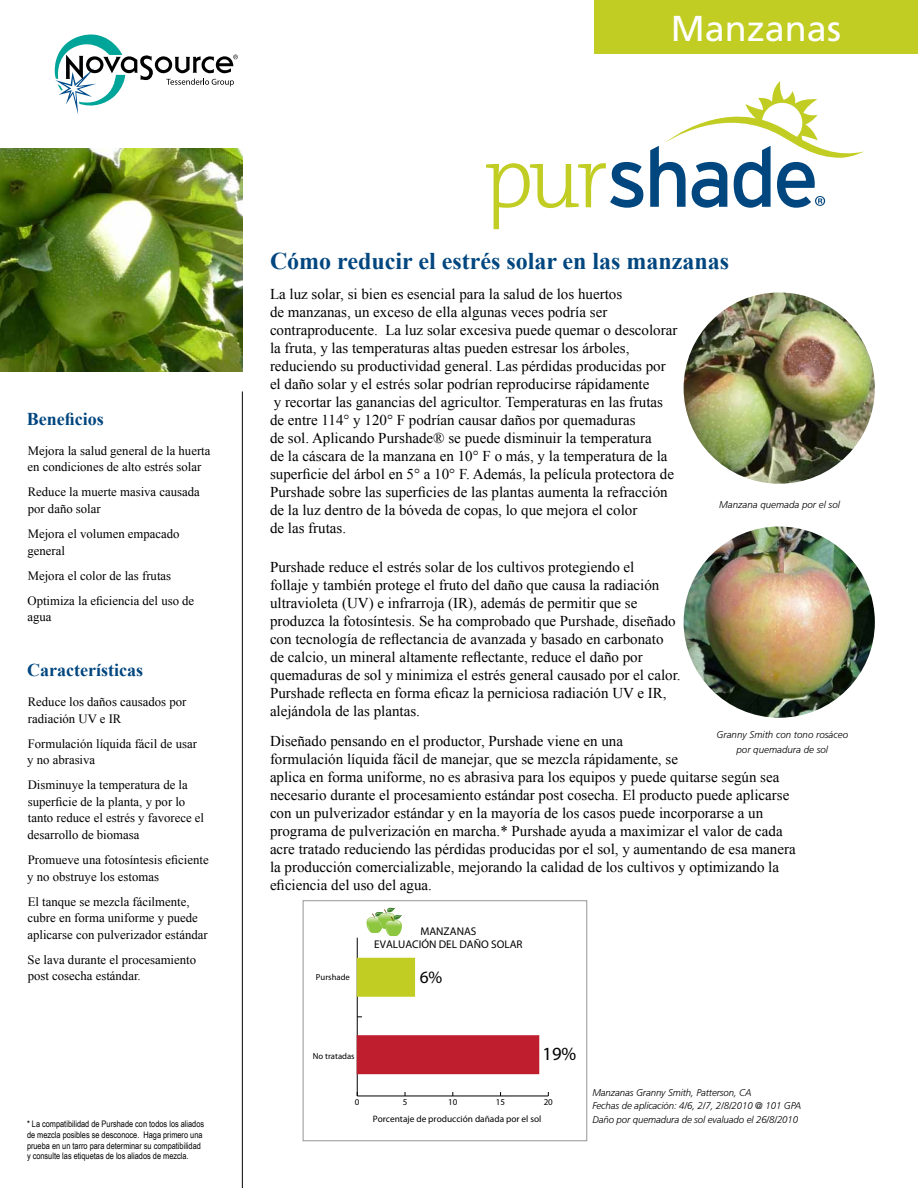
<style>
.page{position:relative;width:918px;height:1188px;background:#fff}
.page>*{position:absolute;margin:0;border:0;box-sizing:border-box;transform-origin:0 0}
.Crop_Type_-_page_top{font:36px "Frutiger LT Std";color:#fff}
.Title__front{font:700 24px "Times New Roman";color:#00467f}
.t1{font:700 18.6px "Frutiger LT Std";color:#000}
.Body_Headline{font:700 18px "Times New Roman";color:#00467f}
.t2{font:700 17.4px "Frutiger LT Std";color:#000}
.t3{font:15px/18px "Times New Roman";color:#000}
.Left_Column_Text{font:12.75px/16.5px "Times New Roman";color:#000}
.t4{font:300 11.25px/13.5px "Frutiger LT Std";color:#000;text-align:center}
.t5{font:italic 300 9.75px/15px "Frutiger LT Std";letter-spacing:-.01em;color:#000;text-align:center}
.t6{font:300 9.3px "Frutiger LT Std";color:#000}
.doc_number{font:9px/10.8px "Arial Narrow";color:#000}
.t7{font:9px "Myriad Pro";color:#000}
.t8{font:300 8.7px "Frutiger LT Std";color:#000}
</style>
<div class="page">
<hr style="left:242px;top:392px;width:1px;height:796px;background:#000">
<div style="left:594px;top:0;width:324px;height:54px;background:#c1cd23"></div>
<img style="left:0;top:149px;width:242px;height:223px">
<svg style="left:55px;top:34px;width:183px;height:81px"></svg>
<svg style="left:486px;top:162px;width:157px;height:67px"></svg>
<svg style="left:650px;top:81px;width:214px;height:127px"></svg>
<hr style="left:357px;top:1096px;width:191px;height:1px;background:#000">
<hr style="left:357px;top:938px;width:1px;height:158px;background:#000">
<div style="left:357px;top:1036px;width:182px;height:38px;background:#be1e2d"></div>
<div style="left:357px;top:958px;width:58px;height:38px;background:#c2cd23"></div>
<svg style="left:366px;top:907px;width:36px;height:30px"></svg>
<div style="left:303px;top:900px;width:284px;height:241px;border:1px solid #939598"></div>
<img style="left:684px;top:292px;width:191px;height:192px;border-radius:96px">
<img style="left:684px;top:526px;width:191px;height:192px;border-radius:96px">
<p class="Crop_Type_-_page_top" style="left:671px;top:7px;width:172px">Manzanas</p>
<p class="Body_Headline" style="left:27px;top:406px;width:79px">Beneficios</p>
<p class="Left_Column_Text" style="left:28px;top:442px;width:184px">Mejora la salud general de la huerta en condiciones de alto estrés solar</p>
<p class="Left_Column_Text" style="left:28px;top:484px;width:174px">Reduce la muerte masiva causada por daño solar</p>
<p class="Left_Column_Text" style="left:27px;top:525px;width:154px">Mejora el volumen empacado general</p>
<p class="Left_Column_Text" style="left:28px;top:567px;width:145px">Mejora el color de las frutas</p>
<p class="Left_Column_Text" style="left:28px;top:592px;width:168px">Optimiza la eficiencia del uso de agua</p>
<p class="Body_Headline" style="left:27px;top:658px;width:117px">Características</p>
<p class="Left_Column_Text" style="left:28px;top:693px;width:160px">Reduce los daños causados por radiación UV e IR</p>
<p class="Left_Column_Text" style="left:27px;top:735px;width:171px">Formulación líquida fácil de usar y no abrasiva</p>
<p class="Left_Column_Text" style="left:28px;top:777px;width:178px">Disminuye la temperatura de la superficie de la planta, y por lo tanto reduce el estrés y favorece el desarrollo de biomasa</p>
<p class="Left_Column_Text" style="left:27px;top:851px;width:183px">Promueve una fotosíntesis eficiente y no obstruye los estomas</p>
<p class="Left_Column_Text" style="left:28px;top:893px;width:182px">El tanque se mezcla fácilmente, cubre en forma uniforme y puede aplicarse con pulverizador estándar</p>
<p class="Left_Column_Text" style="left:28px;top:951px;width:170px">Se lava durante el procesamiento post cosecha estándar.</p>
<p class="doc_number" style="left:27px;top:1118px;width:179px">* La compatibilidad de Purshade con todos los aliados de mezcla posibles se desconoce. Haga primero una prueba en un tarro para determinar su compatibilidad y consulte las etiquetas de los aliados de mezcla.</p>
<p class="Title__front" style="left:270px;top:245px;width:461px">Cómo reducir el estrés solar en las manzanas</p>
<p class="t3" style="left:270px;top:285px;width:409px">La luz solar, si bien es esencial para la salud de los huertos<br>de manzanas, un exceso de ella algunas veces podría ser contraproducente. La luz solar excesiva puede quemar o descolorar la fruta, y las temperaturas altas pueden estresar los árboles, reduciendo su productividad general. Las pérdidas producidas por el daño solar y el estrés solar podrían reproducirse rápidamente<br>y recortar las ganancias del agricultor. Temperaturas en las frutas<br>de entre 114° y 120° F podrían causar daños por quemaduras<br>de sol. Aplicando Purshade® se puede disminuir la temperatura<br>de la cáscara de la manzana en 10° F o más, y la temperatura de la superficie del árbol en 5° a 10° F. Además, la película protectora de Purshade sobre las superficies de las plantas aumenta la refracción de la luz dentro de la bóveda de copas, lo que mejora el color<br>de las frutas.</p>
<p class="t3" style="left:270px;top:558px;width:412px">Purshade reduce el estrés solar de los cultivos protegiendo el<br>follaje y también protege el fruto del daño que causa la radiación ultravioleta (UV) e infrarroja (IR), además de permitir que se produzca la fotosíntesis. Se ha comprobado que Purshade, diseñado con tecnología de reflectancia de avanzada y basado en carbonato de calcio, un mineral altamente reflectante, reduce el daño por quemaduras de sol y minimiza el estrés general causado por el calor.<br>Purshade reflecta en forma eficaz la perniciosa radiación UV e IR, alejándola de las plantas.</p>
<p class="t3" style="left:270px;top:732px;width:527px">Diseñado pensando en el productor, Purshade viene en una<br>formulación líquida fácil de manejar, que se mezcla rápidamente, se<br>aplica en forma uniforme, no es abrasiva para los equipos y puede quitarse según sea necesario durante el procesamiento estándar post cosecha. El producto puede aplicarse con un pulverizador estándar y en la mayoría de los casos puede incorporarse a un programa de pulverización en marcha.* Purshade ayuda a maximizar el valor de cada acre tratado reduciendo las pérdidas producidas por el sol, y aumentando de esa manera la producción comercializable, mejorando la calidad de los cultivos y optimizando la eficiencia del uso del agua.</p>
<p class="t5" style="left:719px;top:497px;width:122px">Manzana quemada por el sol</p>
<p class="t5" style="left:716px;top:727px;width:133px">Granny Smith con tono rosáceo por quemadura de sol</p>
<p class="t8" style="left:316px;top:972px;width:36px">Purshade</p>
<p class="t4" style="left:374px;top:924px;width:150px">MANZANAS<br>EVALUACIÓN DEL DAÑO SOLAR</p>
<p class="t2" style="left:420px;top:967px;width:24px">6%</p>
<p class="t8" style="left:313px;top:1051px;width:43px">No tratadas</p>
<p class="t1" style="left:542px;top:1042px;width:35px">19%</p>
<p class="t7" style="left:355px;top:1097px;width:6px">0</p>
<p class="t7" style="left:403px;top:1097px;width:6px">5</p>
<p class="t7" style="left:448px;top:1097px;width:11px">10</p>
<p class="t7" style="left:496px;top:1097px;width:11px">15</p>
<p class="t7" style="left:544px;top:1097px;width:11px">20</p>
<p class="t6" style="left:373px;top:1113px;width:170px">Porcentaje de producción dañada por el sol</p>
<p class="t5" style="left:592px;top:1085px;width:161px">Manzanas Granny Smith, Patterson, CA</p>
<p class="t5" style="left:592px;top:1099px;width:210px">Fechas de aplicación: 4/6, 2/7, 2/8/2010 @ 101 GPA</p>
<p class="t5" style="left:592px;top:1112px;width:207px">Daño por quemadura de sol evaluado el 26/8/2010</p>
</div>
